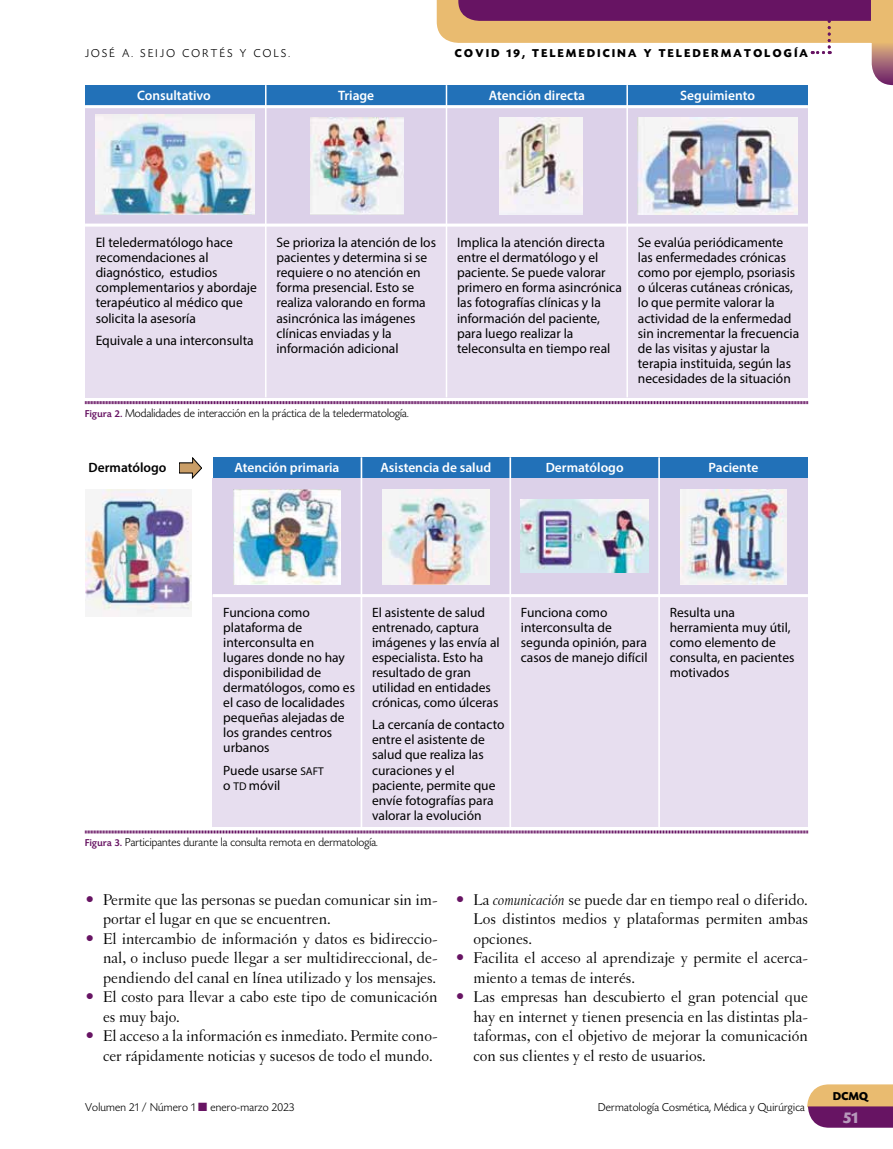
<style>
.page{position:relative;width:893px;height:1149px;background:#fff}
.page>*{position:absolute;margin:0;border:0;box-sizing:border-box;transform-origin:0 0}
.t1{font:16.5px/19.5px "Letras Oldstyle";color:#000}
.t2{font:700 16.5px "Today HEF";color:#b799bc}
.t3{font:13.65px/15.1px "Myriad Pro";color:#000}
.t4{font:600 13.65px "Myriad Pro";color:#fff}
.t5{font:13.5px/15px "Myriad Pro";color:#000}
.t6{font:600 13.5px "Myriad Pro";color:#fff}
.t7{font:600 13.5px "Myriad Pro";color:#000}
.t8{font:300 12px "Today HEF";letter-spacing:.01em;color:#000}
.t9{font:700 12px "Today HEF";letter-spacing:.2em;color:#000}
.t10{font:300 12px "Today HEF";letter-spacing:.2em;color:#000}
.s1{font-weight:500;font-size:10.5px;color:#671463}
.s2{font-size:11.25px}
.s3{font-family:"Today HEF Regular SC800";font-size:18px;color:#671463}
.s4{color:#671463}
.s5{font-style:italic}
</style>
<div class="page">
<svg style="left:807px;top:1084px;width:86px;height:43px;background:#af7373"></svg>
<svg style="left:436px;top:0;width:457px;height:85px"></svg>
<div style="left:85px;top:85px;width:181px;height:22px;background:#2271b8"></div>
<div style="left:266px;top:85px;width:180px;height:22px;background:#2271b8"></div>
<div style="left:446px;top:85px;width:181px;height:22px;background:#2271b8"></div>
<div style="left:627px;top:85px;width:181px;height:22px;background:#2271b8"></div>
<div style="left:85px;top:107px;width:723px;height:118px;background:#dcd1e9"></div>
<div style="left:85px;top:225px;width:723px;height:172px;background:#e7deef"></div>
<hr style="left:85px;top:105px;width:723px;height:3px;background:#fff">
<hr style="left:85px;top:223px;width:723px;height:3px;background:#fff">
<hr style="left:265px;top:85px;width:2px;height:312px;background:#fff">
<hr style="left:446px;top:85px;width:1px;height:312px;background:#fff">
<hr style="left:626px;top:85px;width:2px;height:312px;background:#fff">
<img style="left:96px;top:115px;width:158px;height:99px">
<img style="left:310px;top:117px;width:94px;height:97px">
<img style="left:500px;top:117px;width:82px;height:97px">
<img style="left:638px;top:117px;width:159px;height:97px">
<svg style="left:85px;top:401px;width:723px;height:3px;background:#9d679a"></svg>
<div style="left:213px;top:457px;width:148px;height:21px;background:#2271b8"></div>
<div style="left:361px;top:457px;width:149px;height:21px;background:#2271b8"></div>
<div style="left:510px;top:457px;width:149px;height:21px;background:#2271b8"></div>
<div style="left:659px;top:457px;width:149px;height:21px;background:#2271b8"></div>
<div style="left:213px;top:478px;width:595px;height:117px;background:#dcd1e9"></div>
<div style="left:213px;top:595px;width:595px;height:231px;background:#e7deef"></div>
<hr style="left:213px;top:594px;width:595px;height:3px;background:#fff">
<hr style="left:361px;top:457px;width:1px;height:369px;background:#fff">
<hr style="left:509px;top:457px;width:2px;height:369px;background:#fff">
<hr style="left:658px;top:457px;width:2px;height:369px;background:#fff">
<svg style="left:179px;top:457px;width:23px;height:21px"></svg>
<img style="left:85px;top:489px;width:106px;height:127px">
<img style="left:234px;top:489px;width:106px;height:95px">
<img style="left:383px;top:489px;width:106px;height:95px">
<img style="left:521px;top:499px;width:127px;height:73px">
<img style="left:680px;top:489px;width:107px;height:95px">
<svg style="left:85px;top:830px;width:723px;height:3px;background:#a97aa7"></svg>
<p class="t10" style="left:85px;top:47px;width:207px">JOSÉ A. SEIJO CORTÉS Y COLS.</p>
<p class="t9" style="left:455px;top:47px;width:355px">COVID 19, TELEMEDICINA Y TELEDERMATOLOGÍA</p>
<p class="t4" style="left:137px;top:87px;width:75px">Consultativo</p>
<p class="t4" style="left:338px;top:87px;width:38px">Triage</p>
<p class="t4" style="left:489px;top:87px;width:98px">Atención directa</p>
<p class="t4" style="left:680px;top:87px;width:76px">Seguimiento</p>
<p class="t3" style="left:276px;top:234px;width:161px">Se prioriza la atención de los pacientes y determina si se requiere o no atención en forma presencial. Esto se realiza valorando en forma asincrónica las imágenes clínicas enviadas y la información adicional</p>
<p class="t3" style="left:457px;top:234px;width:166px">Implica la atención directa entre el dermatólogo y el paciente. Se puede valorar primero en forma asincrónica las fotografías clínicas y la información del paciente, para luego realizar la teleconsulta en tiempo real</p>
<p class="t3" style="left:638px;top:234px;width:163px">Se evalúa periódicamente las enfermedades crónicas como por ejemplo, psoriasis o úlceras cutáneas crónicas, lo que permite valorar la actividad de la enfermedad sin incrementar la frecuencia de las visitas y ajustar la terapia instituida, según las necesidades de la situación</p>
<p class="t8" style="left:85px;top:406px;width:325px"><span class="s1">Figura 2.</span> Modalidades de interacción en la práctica de la teledermatología.</p>
<p class="t3" style="left:96px;top:234px;width:163px">El teledermatólogo hace recomendaciones al diagnóstico, estudios complementarios y abordaje terapéutico al médico que solicita la asesoría</p>
<p class="t3" style="left:96px;top:333px;width:160px">Equivale a una interconsulta</p>
<p class="t7" style="left:89px;top:458px;width:79px">Dermatólogo</p>
<p class="t6" style="left:235px;top:458px;width:106px">Atención primaria</p>
<p class="t6" style="left:380px;top:458px;width:112px">Asistencia de salud</p>
<p class="t6" style="left:546px;top:458px;width:79px">Dermatólogo</p>
<p class="t6" style="left:709px;top:458px;width:51px">Paciente</p>
<p class="t5" style="left:223px;top:604px;width:133px">Funciona como plataforma de interconsulta en lugares donde no hay disponibilidad de dermatólogos, como es el caso de localidades pequeñas alejadas de los grandes centros urbanos</p>
<p class="t5" style="left:223px;top:762px;width:102px">Puede usarse <span class="s2">SAFT </span>o <span class="s2">TD</span> móvil</p>
<p class="t5" style="left:372px;top:604px;width:129px">El asistente de salud entrenado, captura imágenes y las envía al especialista. Esto ha resultado de gran utilidad en entidades crónicas, como úlceras</p>
<p class="t5" style="left:372px;top:717px;width:134px">La cercanía de contacto entre el asistente de salud que realiza las curaciones y el paciente, permite que envíe fotografías para valorar la evolución</p>
<p class="t8" style="left:85px;top:835px;width:294px"><span class="s1">Figura 3.</span> Participantes durante la consulta remota en dermatología.</p>
<p class="t5" style="left:521px;top:604px;width:128px">Funciona como interconsulta de segunda opinión, para casos de manejo difícil</p>
<p class="t5" style="left:670px;top:604px;width:126px">Resulta una herramienta muy útil, como elemento de consulta, en pacientes motivados</p>
<p class="t1" style="left:103px;top:889px;width:336px;text-indent:-18px"><span class="s3">•</span> Permite que las personas se puedan comunicar sin im&shy;portar el lugar en que se encuentren.</p>
<p class="t1" style="left:103px;top:928px;width:336px;text-align:justify;text-indent:-18px"><span class="s3">•</span> El intercambio de información y datos es bidireccio&shy;nal, o incluso puede llegar a ser multidireccional, de&shy;pendiendo del canal en línea utilizado y los mensajes.</p>
<p class="t1" style="left:103px;top:987px;width:336px;text-indent:-18px"><span class="s3">•</span> El costo para llevar a cabo este tipo de comunicación es muy bajo.</p>
<p class="t1" style="left:85px;top:1026px;width:354px;text-align:right"><span class="s3">•</span> El acceso a la información es inmediato. Permite cono&shy;cer rápidamente noticias y sucesos de todo el mundo.</p>
<p class="t8" style="left:85px;top:1100px;width:211px">Volumen 21 / Número 1 <span class="s4">■</span> enero-marzo 2023</p>
<p class="t1" style="left:473px;top:889px;width:336px;text-align:justify;text-indent:-18px"><span class="s3">•</span> La <span class="s5">comunicación</span> se puede dar en tiempo real o diferido.<br>Los distintos medios y plataformas permiten ambas opciones.</p>
<p class="t1" style="left:473px;top:948px;width:336px;text-indent:-18px"><span class="s3">•</span> Facilita el acceso al aprendizaje y permite el acerca&shy;miento a temas de interés.</p>
<p class="t1" style="left:473px;top:987px;width:336px;text-align:justify;text-indent:-18px"><span class="s3">•</span> Las empresas han descubierto el gran potencial que hay en internet y tienen presencia en las distintas pla&shy;taformas, con el objetivo de mejorar la comunicación con sus clientes y el resto de usuarios.</p>
<p class="t8" style="left:598px;top:1100px;width:208px">Dermatología Cosmética, Médica y Quirúrgica</p>
<p class="t9" style="left:833px;top:1089px;width:36px">DCMQ</p>
<p class="t2" style="left:843px;top:1108px;width:16px">51</p>
</div>
